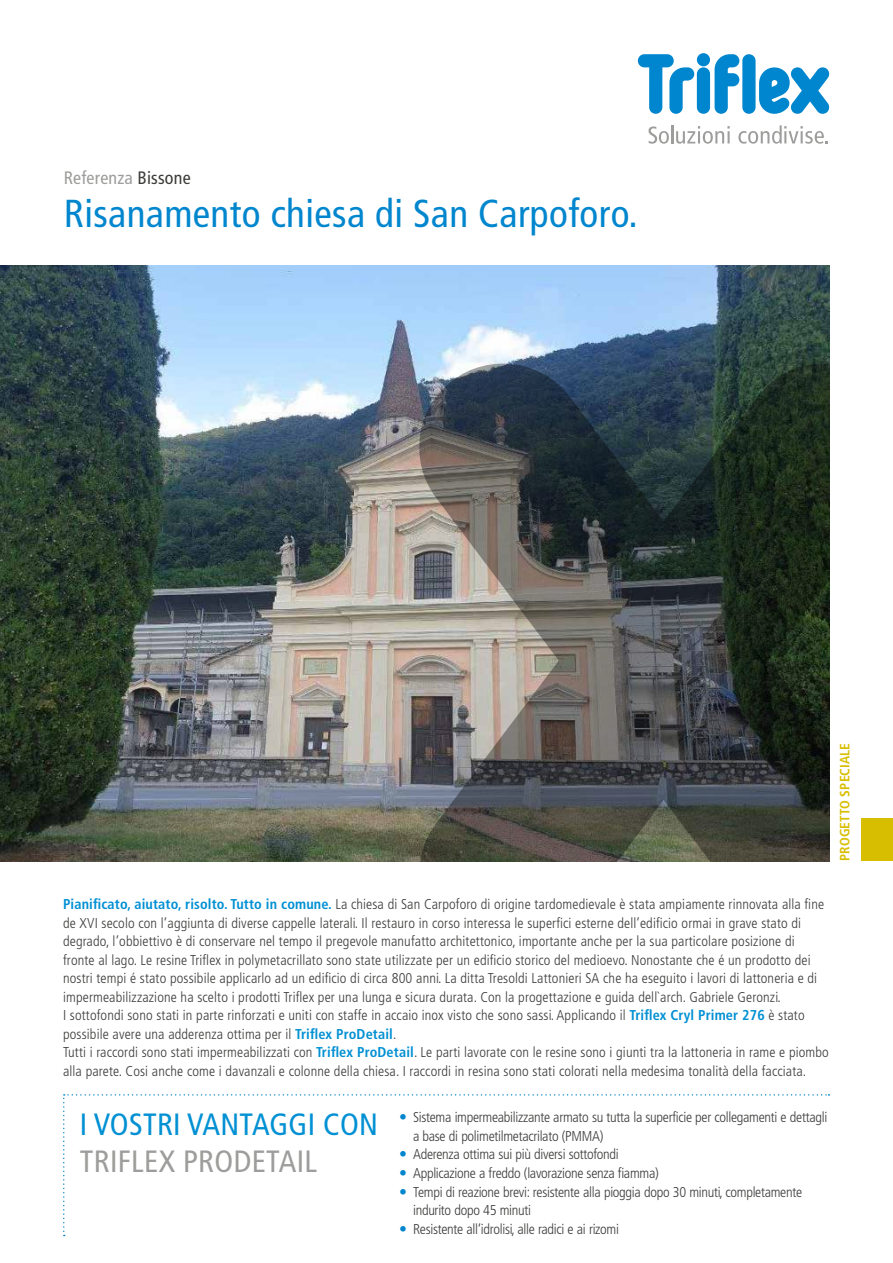
<style>
.page{position:relative;width:893px;height:1263px;background:#fff}
.page>*{position:absolute;margin:0;border:0;box-sizing:border-box;transform-origin:0 0}
.t1{font:condensed 39px "Frutiger LT Pro";letter-spacing:.01em;color:#0086ce}
.t2{font:condensed 30.75px "Frutiger LT Pro";letter-spacing:.01em;color:#0090d3}
.t3{font:condensed 30.75px "Frutiger LT Pro";letter-spacing:.01em;color:#9d9d9c}
.t4{font:condensed 18px "Frutiger LT Pro";letter-spacing:.01em;color:#9d9d9c}
.t5{font:300 condensed 14.25px/18.6px "Frutiger LT Pro";letter-spacing:.01em;color:#3c3c3b}
.t6{font:300 condensed 14.25px/18.6px "Frutiger LT Pro";letter-spacing:-.02em;color:#3c3c3b}
.t7{font:700 condensed 13.5px "Frutiger LT Pro";letter-spacing:.01em;color:#d8be00}
.s1{color:#3c3c3b}
.s2{font-weight:700;color:#0090d3}
</style>
<div class="page">
<img style="left:0;top:266px;width:829px;height:595px">
<img style="left:419px;top:364px;width:410px;height:497px">
<div style="left:861px;top:819px;width:32px;height:42px;background:#d8be00"></div>
<svg style="left:638px;top:54px;width:56px;height:60px"></svg>
<div style="left:697px;top:67px;width:13px;height:47px;background:#0086ce;border-radius:7px"></div>
<div style="left:697px;top:53px;width:13px;height:13px;background:#0086ce;border-radius:50%"></div>
<svg style="left:715px;top:54px;width:24px;height:60px"></svg>
<svg style="left:759px;top:67px;width:70px;height:47px"></svg>
<div style="left:742px;top:54px;width:14px;height:60px;background:#0086ce;border-radius:7px"></div>
<svg style="left:648px;top:125px;width:82px;height:19px"></svg>
<svg style="left:738px;top:125px;width:90px;height:19px"></svg>
<svg style="left:63px;top:1094px;width:766px;height:142px"></svg>
<p class="t4" style="left:64px;top:167px;width:128px">Referenza <span class="s1">Bissone</span></p>
<h1 class="t1" style="left:64px;top:190px;width:575px">Risanamento chiesa di San Carpoforo.</h1>
<p class="t7" style="left:837px;top:861px;width:120px;rotate:-90deg">PROGETTO SPECIALE</p>
<p class="t5" style="left:63px;top:895px;width:767px"><span class="s2">Pianificato, aiutato, risolto. Tutto in comune.</span> La chiesa di San Carpoforo di origine tardomedievale è stata ampiamente rinnovata alla fine de XVI secolo con l’aggiunta di diverse cappelle laterali. Il restauro in corso interessa le superfici esterne dell’edificio ormai in grave stato di degrado, l’obbiettivo è di conservare nel tempo il pregevole manufatto architettonico, importante anche per la sua particolare posizione di fronte al lago. Le resine Triflex in polymetacrillato sono state utilizzate per un edificio storico del medioevo. Nonostante che é un prodotto dei nostri tempi é stato possibile applicarlo ad un edificio di circa 800 anni. La ditta Tresoldi Lattonieri SA che ha eseguito i lavori di lattoneria e di impermeabilizzazione ha scelto i prodotti Triflex per una lunga e sicura durata. Con la progettazione e guida dell`arch. Gabriele Geronzi.<br>I sottofondi sono stati in parte rinforzati e uniti con staffe in accaio inox visto che sono sassi. Applicando il <span class="s2">Triflex Cryl Primer 276</span> è stato possibile avere una adderenza ottima per il <span class="s2">Triflex ProDetail</span>.<br>Tutti i raccordi sono stati impermeabilizzati con <span class="s2">Triflex ProDetail</span>. Le parti lavorate con le resine sono i giunti tra la lattoneria in rame e piombo alla parete. Cosi anche come i davanzali e colonne della chiesa. I raccordi in resina sono stati colorati nella medesima tonalità della facciata.</p>
<h2 class="t2" style="left:80px;top:1106px;width:300px">I VOSTRI VANTAGGI CON</h2>
<h2 class="t3" style="left:80px;top:1143px;width:239px">TRIFLEX PRODETAIL</h2>
<p class="t6" style="left:413px;top:1108px;width:416px">Sistema impermeabilizzante armato su tutta la superficie per collegamenti e dettagli a base di polimetilmetacrilato (PMMA)<br>Aderenza ottima sui più diversi sottofondi<br>Applicazione a freddo (lavorazione senza fiamma)<br>Tempi di reazione brevi: resistente alla pioggia dopo 30 minuti, completamente indurito dopo 45 minuti<br>Resistente all‘idrolisi, alle radici e ai rizomi</p>
</div>
